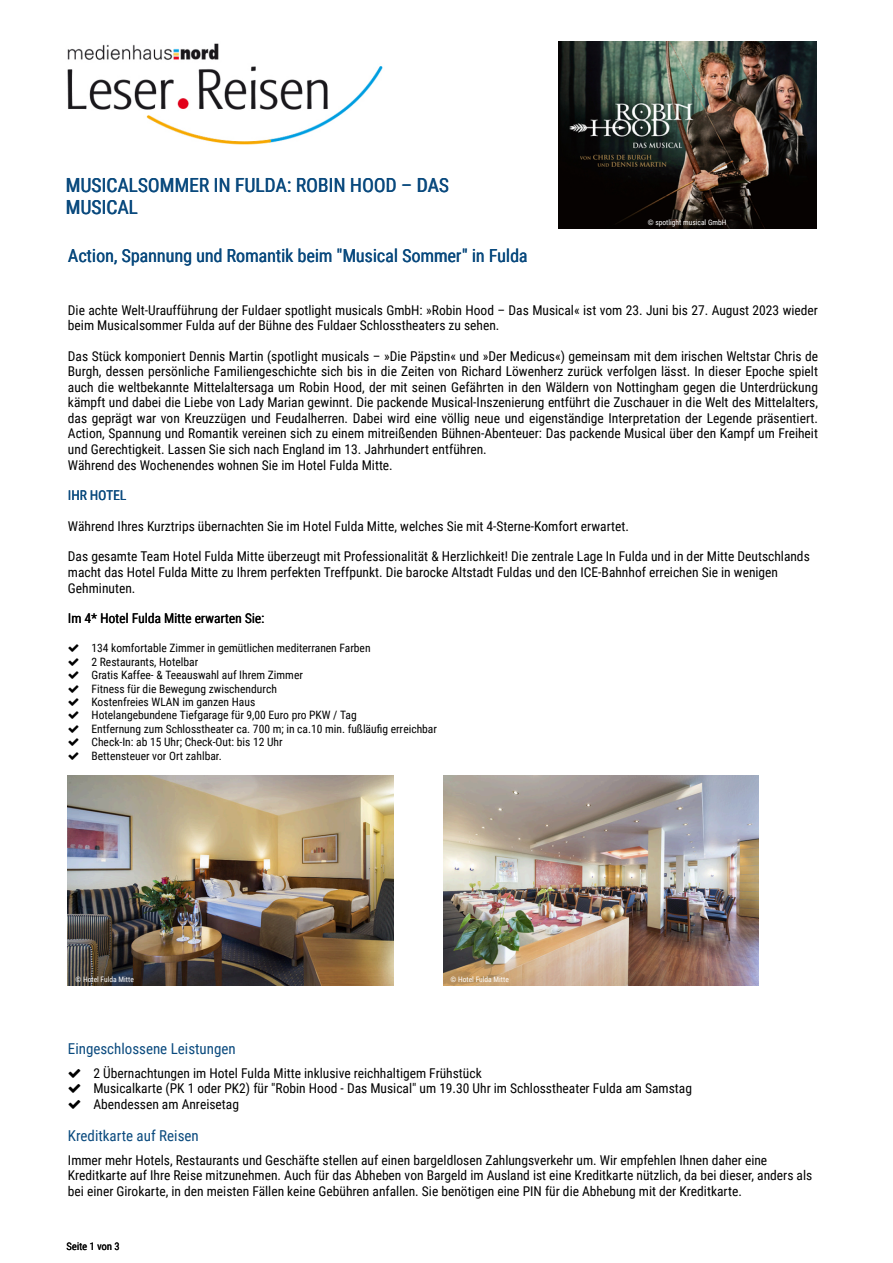
<style>
.page{position:relative;width:893px;height:1263px;background:#fff}
.page>*{position:absolute;margin:0;border:0;box-sizing:border-box;transform-origin:0 0}
.t1{font:19.5px/22.5px "Roboto Condensed";color:#0a4a7e}
.t2{font:18px "Roboto Condensed";color:#0a4a7e}
.t3{font:15px "Roboto Condensed";color:#0a4a7e}
.t4{font:13.5px/15.6px "Roboto Condensed";color:#000}
.t5{font:13.5px "Roboto Condensed";color:#0a4a7e}
.t6{font:11.55px/13.5px "Roboto Condensed";color:#000}
.t7{font:10.5px "Roboto Condensed";color:#000}
.t8{font:7.5px "Roboto Condensed";color:#fff}
</style>
<div class="page">
<img style="left:68px;top:775px;width:326px;height:210px">
<img style="left:443px;top:775px;width:315px;height:210px">
<img style="left:67px;top:43px;width:316px;height:102px">
<img style="left:558px;top:41px;width:258px;height:188px">
<h1 class="t1" style="left:66px;top:175px;width:385px">MUSICALSOMMER IN FULDA: ROBIN HOOD – DAS<br>MUSICAL</h1>
<h2 class="t2" style="left:68px;top:247px;width:461px">Action, Spannung und Romantik beim "Musical Sommer" in Fulda</h2>
<p class="t8" style="left:648px;top:219px;width:80px">© spotlight musical GmbH</p>
<p class="t4" style="left:68px;top:303px;width:751px">Die achte Welt-Uraufführung der Fuldaer spotlight musicals GmbH: »Robin Hood – Das Musical« ist vom 23. Juni bis 27. August 2023 wieder beim Musicalsommer Fulda auf der Bühne des Fuldaer Schlosstheaters zu sehen.</p>
<p class="t4" style="left:68px;top:349px;width:751px">Das Stück komponiert Dennis Martin (spotlight musicals – »Die Päpstin« und »Der Medicus«) gemeinsam mit dem irischen Weltstar Chris de Burgh, dessen persönliche Familiengeschichte sich bis in die Zeiten von Richard Löwenherz zurück verfolgen lässt. In dieser Epoche spielt auch die weltbekannte Mittelaltersaga um Robin Hood, der mit seinen Gefährten in den Wäldern von Nottingham gegen die Unterdrückung kämpft und dabei die Liebe von Lady Marian gewinnt. Die packende Musical-Inszenierung entführt die Zuschauer in die Welt des Mittelalters, das geprägt war von Kreuzzügen und Feudalherren. Dabei wird eine völlig neue und eigenständige Interpretation der Legende präsentiert.<br>Action, Spannung und Romantik vereinen sich zu einem mitreißenden Bühnen-Abenteuer: Das packende Musical über den Kampf um Freiheit und Gerechtigkeit. Lassen Sie sich nach England im 13. Jahrhundert entführen.<br>Während des Wochenendes wohnen Sie im Hotel Fulda Mitte.</p>
<p class="t5" style="left:68px;top:489px;width:60px">IHR HOTEL</p>
<p class="t4" style="left:68px;top:519px;width:562px">Während Ihres Kurztrips übernachten Sie im Hotel Fulda Mitte, welches Sie mit 4-Sterne-Komfort erwartet.</p>
<p class="t4" style="left:68px;top:550px;width:743px">Das gesamte Team Hotel Fulda Mitte überzeugt mit Professionalität &amp; Herzlichkeit! Die zentrale Lage In Fulda und in der Mitte Deutschlands macht das Hotel Fulda Mitte zu Ihrem perfekten Treffpunkt. Die barocke Altstadt Fuldas und den ICE-Bahnhof erreichen Sie in wenigen<br>Gehminuten.</p>
<p class="t4" style="left:68px;top:611px;width:198px">Im 4* Hotel Fulda Mitte erwarten Sie:</p>
<p class="t6" style="left:92px;top:642px;width:347px">134 komfortable Zimmer in gemütlichen mediterranen Farben<br>2 Restaurants, Hotelbar<br>Gratis Kaffee- &amp; Teeauswahl auf Ihrem Zimmer<br>Fitness für die Bewegung zwischendurch<br>Kostenfreies WLAN im ganzen Haus<br>Hotelangebundene Tiefgarage für 9,00 Euro pro PKW / Tag<br>Entfernung zum Schlosstheater ca. 700 m; in ca.10 min. fußläufig erreichbar Check-In: ab 15 Uhr; Check-Out: bis 12 Uhr<br>Bettensteuer vor Ort zahlbar.</p>
<p class="t8" style="left:75px;top:976px;width:60px">© Hotel Fulda Mitte</p>
<p class="t8" style="left:450px;top:976px;width:60px">© Hotel Fulda Mitte</p>
<p class="t3" style="left:68px;top:1042px;width:169px">Eingeschlossene Leistungen</p>
<p class="t4" style="left:93px;top:1066px;width:600px">2 Übernachtungen im Hotel Fulda Mitte inklusive reichhaltigem Frühstück<br>Musicalkarte (PK 1 oder PK2) für "Robin Hood - Das Musical" um 19.30 Uhr im Schlosstheater Fulda am Samstag<br>Abendessen am Anreisetag</p>
<p class="t3" style="left:68px;top:1129px;width:132px">Kreditkarte auf Reisen</p>
<p class="t4" style="left:68px;top:1153px;width:746px">Immer mehr Hotels, Restaurants und Geschäfte stellen auf einen bargeldlosen Zahlungsverkehr um. Wir empfehlen Ihnen daher eine<br>Kreditkarte auf Ihre Reise mitzunehmen. Auch für das Abheben von Bargeld im Ausland ist eine Kreditkarte nützlich, da bei dieser, anders als bei einer Girokarte, in den meisten Fällen keine Gebühren anfallen. Sie benötigen eine PIN für die Abhebung mit der Kreditkarte.</p>
<p class="t7" style="left:66px;top:1242px;width:55px">Seite 1 von 3</p>
</div>
